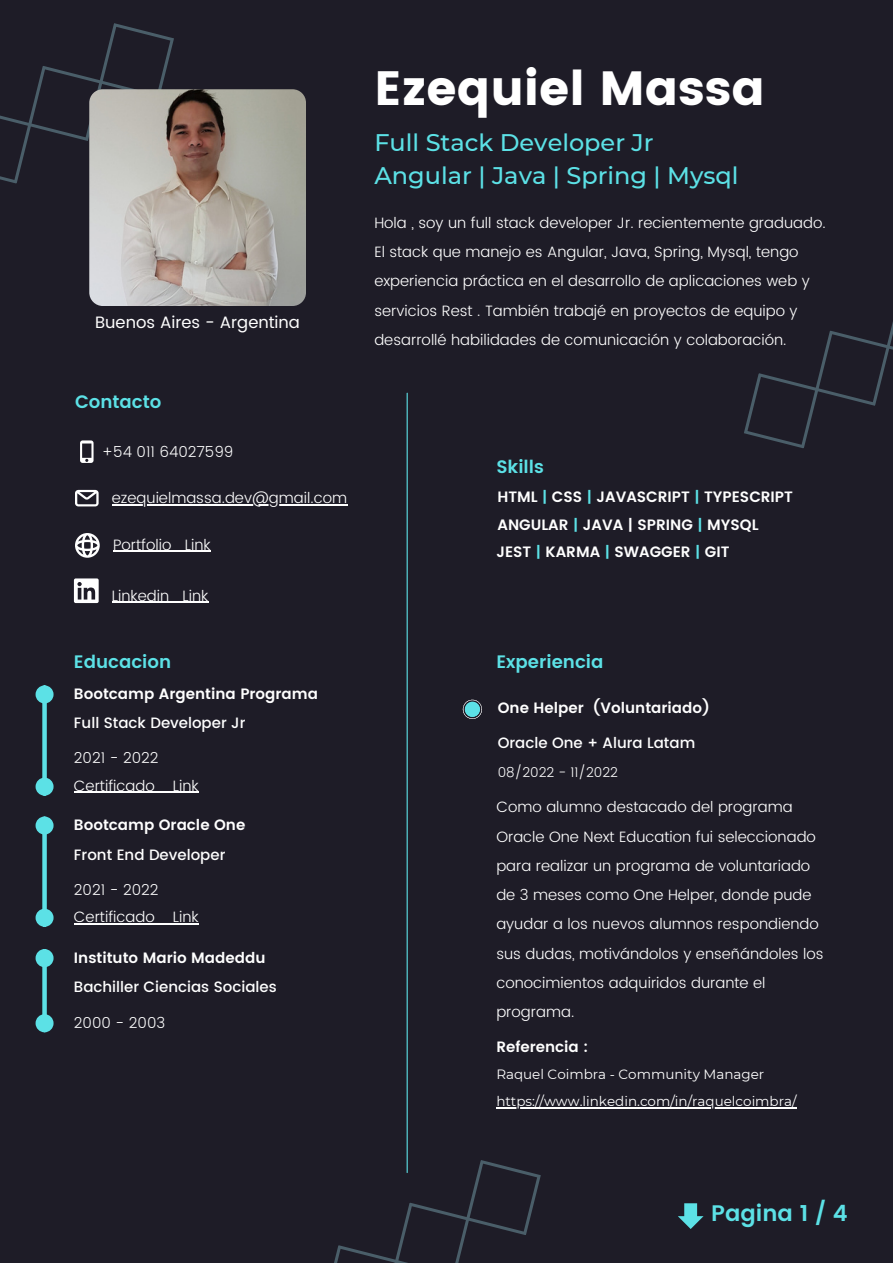
<style>
.page{position:relative;width:893px;height:1264px;background:#fff}
.page>*{position:absolute;margin:0;border:0;box-sizing:border-box;transform-origin:0 0}
.t1{font:48px "Poppins";color:#fff}
.t2{font:500 24px "Montserrat";color:#5ce1e6}
.t3{font:600 22.5px "Poppins";color:#5ce1e6}
.t4{font:600 18px "Poppins";color:#5ce1e6}
.t5{font:16.5px "Poppins";color:#fff}
.t6{font:300 15px/29.2px "Poppins";color:#fff}
.t7{font:600 15px "Poppins";color:#fff}
.t8{font:500 15px "Poppins";color:#fff}
.t9{font:13.5px "Montserrat";color:#fff}
.t10{font:300 13.5px "Poppins";color:#fff}
.s1{color:#5ce1e6}
</style>
<div class="page">
<div style="left:0;top:0;width:892px;height:1262px;background:#1e1c27"></div>
<svg style="left:0;top:23px;width:174px;height:161px"></svg>
<svg style="left:744px;top:326px;width:148px;height:122px"></svg>
<svg style="left:334px;top:1137px;width:207px;height:125px"></svg>
<img style="left:89px;top:89px;width:217px;height:217px;border-radius:13px">
<svg style="left:75px;top:490px;width:24px;height:16px"></svg>
<svg style="left:75px;top:533px;width:25px;height:24px"></svg>
<svg style="left:80px;top:440px;width:13px;height:23px"></svg>
<hr style="left:406px;top:393px;width:1px;height:779px;background:#5ce1e6">
<svg style="left:463px;top:699px;width:19px;height:20px"></svg>
<svg style="left:74px;top:578px;width:25px;height:25px"></svg>
<div style="left:42px;top:702px;width:5px;height:76px;background:#5ce1e6"></div>
<div style="left:38px;top:687px;width:13px;height:14px;background:#5ce1e6;border-radius:50%"></div>
<div style="left:36px;top:685px;width:18px;height:18px;border:4px solid #5ce1e6;border-radius:50%"></div>
<div style="left:38px;top:780px;width:13px;height:13px;background:#5ce1e6;border-radius:50%"></div>
<div style="left:36px;top:777px;width:18px;height:18px;border:4px solid #5ce1e6;border-radius:50%"></div>
<div style="left:42px;top:833px;width:5px;height:76px;background:#5ce1e6"></div>
<div style="left:38px;top:818px;width:13px;height:14px;background:#5ce1e6;border-radius:50%"></div>
<div style="left:36px;top:816px;width:18px;height:18px;border:4px solid #5ce1e6;border-radius:50%"></div>
<div style="left:38px;top:911px;width:13px;height:13px;background:#5ce1e6;border-radius:50%"></div>
<div style="left:36px;top:908px;width:18px;height:18px;border:4px solid #5ce1e6;border-radius:50%"></div>
<div style="left:42px;top:966px;width:5px;height:49px;background:#5ce1e6"></div>
<div style="left:38px;top:951px;width:13px;height:13px;background:#5ce1e6;border-radius:50%"></div>
<div style="left:36px;top:949px;width:18px;height:18px;border:5px solid #5ce1e6;border-radius:50%"></div>
<div style="left:38px;top:1016px;width:13px;height:14px;background:#5ce1e6;border-radius:50%"></div>
<div style="left:36px;top:1014px;width:18px;height:18px;border:5px solid #5ce1e6;border-radius:50%"></div>
<svg style="left:678px;top:1203px;width:25px;height:25px"></svg>
<hr style="left:112px;top:504px;width:235px;height:1px;background:#fff">
<hr style="left:113px;top:551px;width:58px;height:1px;background:#fff">
<svg style="left:171px;top:551px;width:40px;height:1px"></svg>
<hr style="left:112px;top:601px;width:57px;height:2px;background:#fff">
<svg style="left:169px;top:601px;width:14px;height:2px"></svg>
<hr style="left:183px;top:601px;width:25px;height:2px;background:#fff">
<hr style="left:74px;top:791px;width:81px;height:1px;background:#fff">
<svg style="left:155px;top:791px;width:43px;height:1px"></svg>
<hr style="left:74px;top:923px;width:81px;height:1px;background:#fff">
<svg style="left:155px;top:923px;width:43px;height:1px"></svg>
<hr style="left:496px;top:1107px;width:300px;height:1px;background:#fff">
<p class="t5" style="left:95px;top:312px;width:206px">Buenos Aires - Argentina</p>
<p class="t4" style="left:75px;top:391px;width:88px">Contacto</p>
<p class="t6" style="left:102px;top:437px;width:133px">+54 011 64027599</p>
<p class="t6" style="left:112px;top:483px;width:237px">ezequielmassa.dev@gmail.com</p>
<p class="t6" style="left:113px;top:530px;width:99px">Portfolio Link</p>
<p class="t6" style="left:112px;top:581px;width:98px">Linkedin Link</p>
<p class="t4" style="left:74px;top:651px;width:99px">Educacion</p>
<p class="t7" style="left:74px;top:684px;width:246px">Bootcamp Argentina Programa</p>
<p class="t8" style="left:74px;top:713px;width:173px">Full Stack Developer Jr</p>
<p class="t6" style="left:74px;top:743px;width:86px">2021 - 2022</p>
<p class="t6" style="left:74px;top:770px;width:126px">Certificado Link</p>
<p class="t7" style="left:74px;top:816px;width:173px">Bootcamp Oracle One</p>
<p class="t8" style="left:74px;top:845px;width:153px">Front End Developer</p>
<p class="t6" style="left:74px;top:875px;width:86px">2021 - 2022</p>
<p class="t6" style="left:74px;top:902px;width:126px">Certificado Link</p>
<p class="t7" style="left:74px;top:948px;width:193px">Instituto Mario Madeddu</p>
<p class="t8" style="left:74px;top:978px;width:204px">Bachiller Ciencias Sociales</p>
<p class="t6" style="left:74px;top:1007px;width:93px">2000 - 2003</p>
<p class="t1" style="left:374px;top:60px;width:392px">Ezequiel Massa</p>
<p class="t2" style="left:374px;top:128px;width:281px">Full Stack Developer Jr</p>
<p class="t2" style="left:374px;top:160px;width:366px">Angular | Java | Spring | Mysql</p>
<p class="t6" style="left:374px;top:208px;width:453px">Hola , soy un full stack developer Jr. recientemente graduado.<br>El stack que manejo es Angular, Java, Spring, Mysql, tengo experiencia práctica en el desarrollo de aplicaciones web y servicios Rest . También trabajé en proyectos de equipo y desarrollé habilidades de comunicación y colaboración.</p>
<p class="t4" style="left:496px;top:456px;width:49px">Skills</p>
<p class="t7" style="left:497px;top:488px;width:297px">HTML <span class="s1">|</span> CSS <span class="s1">|</span> JAVASCRIPT <span class="s1">|</span> TYPESCRIPT</p>
<p class="t7" style="left:497px;top:515px;width:263px">ANGULAR <span class="s1">|</span> JAVA | SPRING <span class="s1">|</span> MYSQL</p>
<p class="t7" style="left:496px;top:543px;width:235px">JEST <span class="s1">|</span> KARMA <span class="s1">|</span> SWAGGER <span class="s1">|</span> GIT</p>
<p class="t4" style="left:496px;top:651px;width:108px">Experiencia</p>
<p class="t7" style="left:497px;top:699px;width:213px">One Helper (Voluntariado)</p>
<p class="t8" style="left:497px;top:734px;width:199px">Oracle One + Alura Latam</p>
<p class="t10" style="left:497px;top:764px;width:122px">08/2022 - 11/2022</p>
<p class="t6" style="left:496px;top:792px;width:328px">Como alumno destacado del programa Oracle One Next Education fui seleccionado para realizar un programa de voluntariado de 3 meses como One Helper, donde pude ayudar a los nuevos alumnos respondiendo sus dudas, motivándolos y enseñándoles los conocimientos adquiridos durante el programa.</p>
<p class="t7" style="left:496px;top:1038px;width:93px">Referencia :</p>
<p class="t9" style="left:496px;top:1066px;width:269px">Raquel Coimbra - Community Manager</p>
<p class="t9" style="left:496px;top:1093px;width:302px">https://www.linkedin.com/in/raquelcoimbra/</p>
<p class="t3" style="left:711px;top:1200px;width:138px">Pagina 1 / 4</p>
</div>
